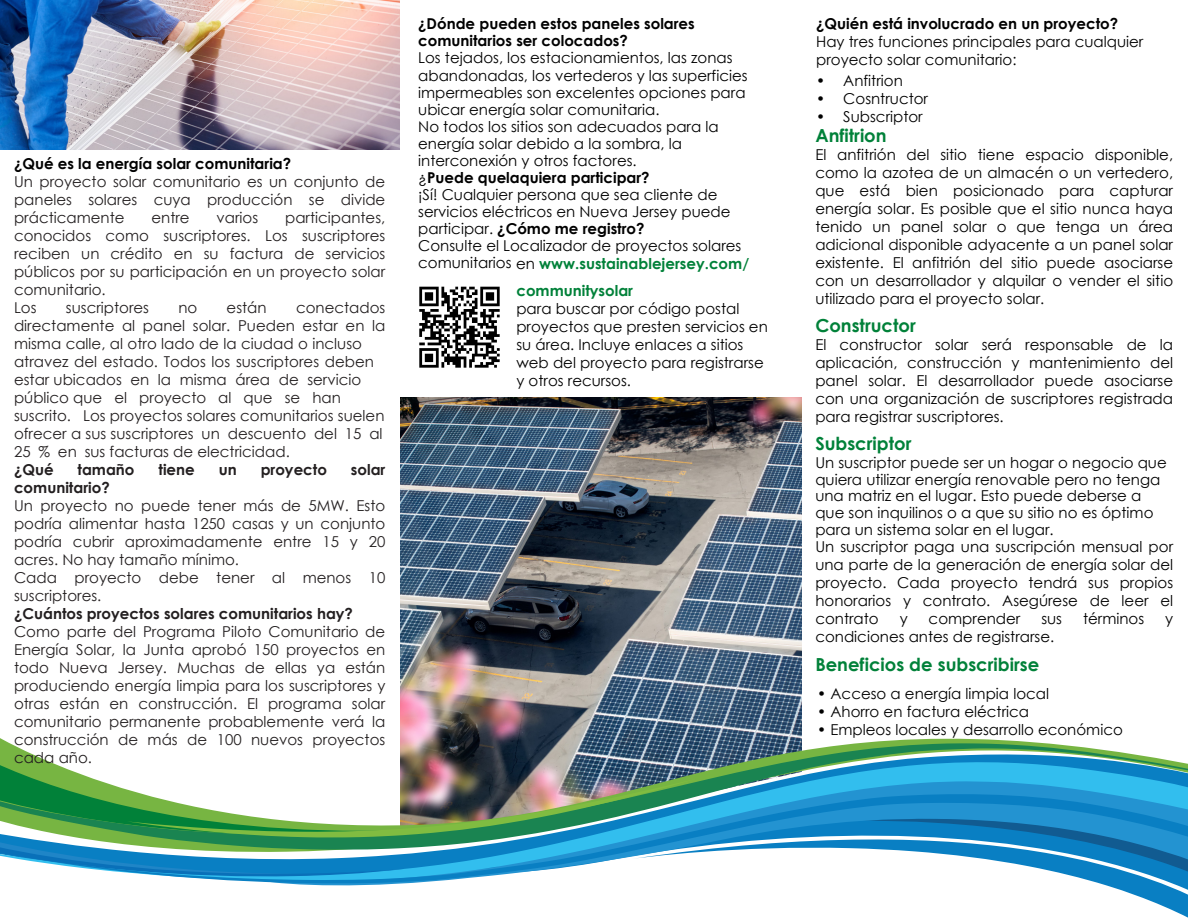
<style>
.page{position:relative;width:1188px;height:918px;background:#fff}
.page>*{position:absolute;margin:0;border:0;box-sizing:border-box;transform-origin:0 0}
.t1{font:700 18px "Century Gothic";color:#018139}
.t2{font:15px/18px "Century Gothic";color:#000}
.t3{font:15px/18px "Century Gothic";color:#231f20}
.t4{font:700 15px "Century Gothic";color:#231f20}
.s1{font-weight:700;color:#000}
.s2{font-weight:700}
.s3{font-weight:700;color:#018139}
</style>
<div class="page">
<img style="left:401px;top:397px;width:401px;height:282px">
<img style="left:0;top:0;width:400px;height:149px">
<img style="left:0;top:679px;width:1041px;height:64px">
<svg style="left:0;top:743px;width:1089px;height:5px"></svg>
<svg style="left:0;top:748px;width:1162px;height:11px"></svg>
<svg style="left:1102px;top:884px;width:86px;height:34px"></svg>
<svg style="left:0;top:759px;width:1188px;height:33px"></svg>
<svg style="left:181px;top:792px;width:1007px;height:92px"></svg>
<svg style="left:864px;top:816px;width:324px;height:67px"></svg>
<img style="left:0;top:767px;width:829px;height:110px">
<img style="left:419px;top:286px;width:81px;height:82px">
<p class="t3" style="left:14px;top:154px;width:373px"><span class="s1">¿Qué es la energía solar comunitaria?<br></span>Un proyecto solar comunitario es un conjunto de paneles solares cuya producción se divide prácticamente</p>
<p class="t3" style="left:14px;top:208px;width:373px;text-indent:271px">participantes, conocidos como suscriptores. Los suscriptores reciben un crédito en su factura de servicios públicos por su participación en un proyecto solar comunitario.<br>Los</p>
<p class="t3" style="left:151px;top:208px;width:40px">entre</p>
<p class="t3" style="left:217px;top:208px;width:43px">varios</p>
<p class="t3" style="left:66px;top:298px;width:85px">suscriptores</p>
<p class="t3" style="left:178px;top:298px;width:20px">no</p>
<p class="t3" style="left:227px;top:298px;width:42px">están</p>
<p class="t3" style="left:14px;top:298px;width:373px;text-indent:282px">conectados directamente al panel solar. Pueden estar en la misma calle, al otro lado de la ciudad o incluso atravez del estado. Todos los suscriptores deben estar ubicados en la misma área de servicio público que el proyecto al que se han suscrito. Los proyectos solares comunitarios suelen ofrecer a sus suscriptores un descuento del 15 al 25 % en sus facturas de electricidad.<br><span class="s2">¿Qué</span></p>
<p class="t4" style="left:78px;top:458px;width:58px">tamaño</p>
<p class="t4" style="left:159px;top:458px;width:38px">tiene</p>
<p class="t4" style="left:219px;top:458px;width:19px">un</p>
<p class="t4" style="left:261px;top:458px;width:68px">proyecto</p>
<p class="t4" style="left:351px;top:458px;width:36px">solar</p>
<p class="t3" style="left:14px;top:478px;width:373px"><span class="s2">comunitario?<br></span>Un proyecto no puede tener más de 5MW. Esto podría alimentar hasta 1250 casas y un conjunto podría cubrir aproximadamente entre 15 y 20 acres. No hay tamaño mínimo.<br>Cada proyecto debe tener al menos 10 suscriptores.<br><span class="s2">¿Cuántos proyectos solares comunitarios hay?<br></span>Como parte del Programa Piloto Comunitario de Energía Solar, la Junta aprobó 150 proyectos en todo Nueva Jersey. Muchas de ellas ya están produciendo energía limpia para los suscriptores y otras están en construcción. El programa solar comunitario permanente probablemente verá la construcción de más de 100 nuevos proyectos cada año.</p>
<p class="t2" style="left:418px;top:15px;width:333px;line-height:17.1px"><span class="s2">¿Dónde pueden estos paneles solares comunitarios</span> <span class="s2">ser colocados</span><span class="s2">?<br></span>Los tejados, los estacionamientos, las zonas abandonadas, los vertederos y las superficies impermeables son excelentes opciones para ubicar energía solar comunitaria.<br>No todos los sitios son adecuados para la energía solar debido a la sombra, la interconexión y otros factores.<br>¿<span class="s2">P</span><span class="s2">uede</span> <span class="s2">quelaquiera</span> <span class="s2">participar?<br></span>¡Sí! Cualquier persona que sea cliente de servicios eléctricos en Nueva Jersey puede participar. <span class="s2">¿Cómo me registro?<br></span>Consulte el Localizador de proyectos solares comunitarios en <span class="s3">www.sustainablejersey.com/</span></p>
<p class="t2" style="left:516px;top:281px;width:253px"><span class="s3">communitysolar<br></span>para buscar por código postal proyectos que presten servicios en su área. Incluye enlaces a sitios web del proyecto para registrarse y otros recursos.</p>
<p class="t2" style="left:816px;top:15px;width:329px"><span class="s2">¿Quién está involucrado en un proyecto?<br></span>Hay tres funciones principales para cualquier proyecto solar comunitario:</p>
<p class="t2" style="left:816px;top:71px;width:88px">• Anfitrion</p>
<p class="t2" style="left:816px;top:89px;width:113px">• Cosntructor</p>
<p class="t2" style="left:816px;top:107px;width:108px">• Subscriptor</p>
<p class="t1" style="left:815px;top:122px;width:73px">Anfitrion</p>
<p class="t2" style="left:815px;top:145px;width:359px;text-align:justify">El anfitrión del sitio tiene espacio disponible, como la azotea de un almacén o un vertedero, que está bien posicionado para capturar energía solar. Es posible que el sitio nunca haya tenido un panel solar o que tenga un área adicional disponible adyacente a un panel solar existente. El anfitrión del sitio puede asociarse con un desarrollador y alquilar o vender el sitio utilizado para el proyecto solar.</p>
<p class="t1" style="left:815px;top:312px;width:102px">Constructor</p>
<p class="t2" style="left:815px;top:336px;width:359px;text-align:justify">El constructor solar será responsable de la aplicación, construcción y mantenimiento del panel solar. El desarrollador puede asociarse con una organización de suscriptores registrada para registrar suscriptores.</p>
<p class="t1" style="left:815px;top:430px;width:98px">Subscriptor</p>
<p class="t2" style="left:815px;top:454px;width:359px;line-height:17.4px">Un suscriptor puede ser un hogar o negocio que quiera utilizar energía renovable pero no tenga una matriz en el lugar. Esto puede deberse a que son inquilinos o a que su sitio no es óptimo para un sistema solar en el lugar.<br>Un suscriptor paga una suscripción mensual por una parte de la generación de energía solar del proyecto. Cada proyecto tendrá sus propios honorarios y contrato. Asegúrese de leer el contrato</p>
<p class="t2" style="left:900px;top:609px;width:10px">y</p>
<p class="t2" style="left:929px;top:609px;width:93px">comprender</p>
<p class="t2" style="left:1041px;top:609px;width:22px">sus</p>
<p class="t2" style="left:1083px;top:609px;width:63px">términos</p>
<p class="t2" style="left:1165px;top:609px;width:10px">y</p>
<p class="t2" style="left:815px;top:627px;width:241px">condiciones antes de registrarse.</p>
<p class="t1" style="left:815px;top:651px;width:225px">Beneficios de subscribirse</p>
<p class="t2" style="left:817px;top:684px;width:233px">• Acceso a energía limpia local</p>
<p class="t2" style="left:817px;top:702px;width:213px">• Ahorro en factura eléctrica</p>
<p class="t2" style="left:817px;top:720px;width:307px">• Empleos locales y desarrollo económico</p>
</div>
